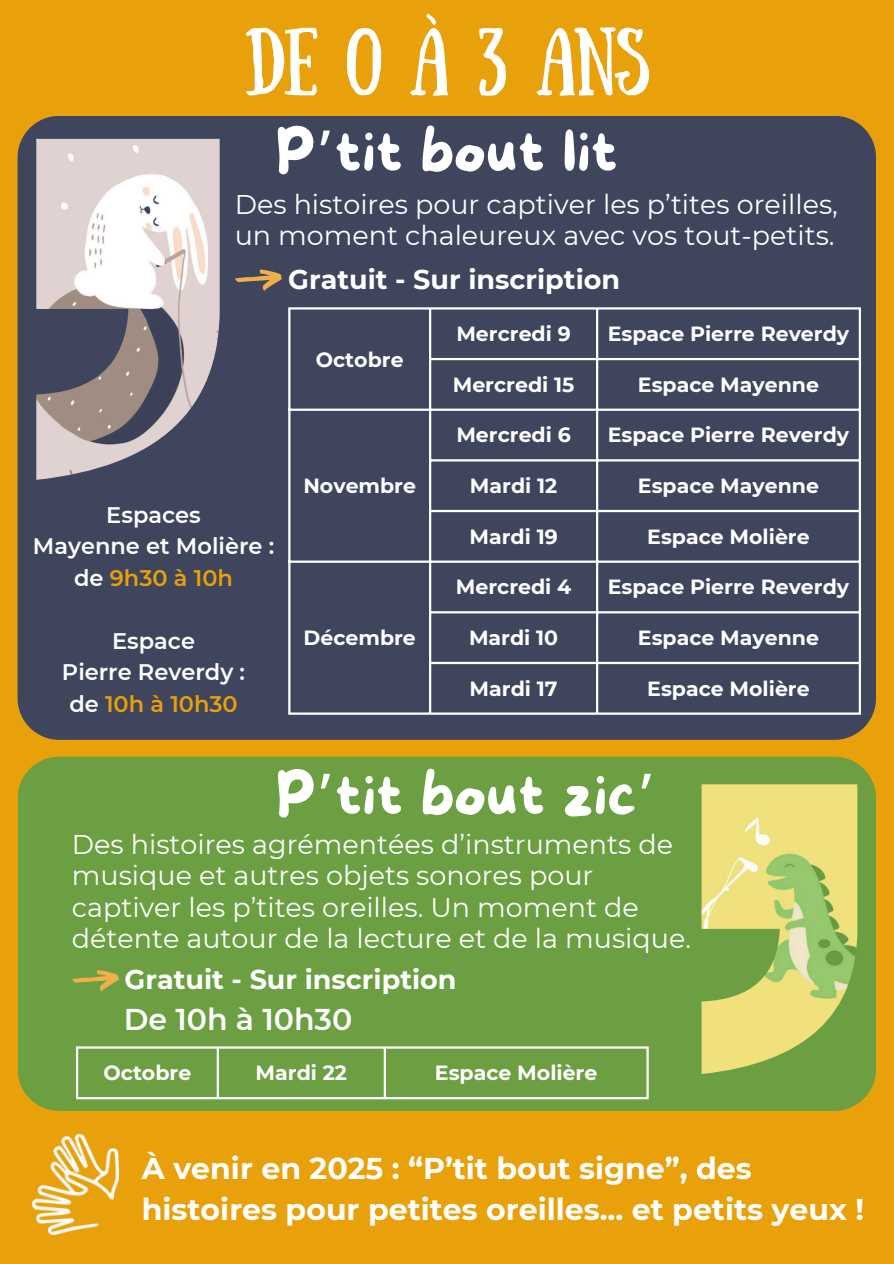
<style>
.page{position:relative;width:894px;height:1264px;background:#fff}
.page>*{position:absolute;margin:0;border:0;box-sizing:border-box;transform-origin:0 0}
.t1{font:67.5px "Sunday";letter-spacing:.42em;color:#fff}
.t2{font:60px "More Sugar";color:#fff}
.t3{font:700 30px/41.7px "Montserrat";color:#fff}
.t4{font:600 30px "Montserrat";color:#fff}
.t5{font:27px/31.5px "Montserrat";color:#fff}
.t6{font:700 27px "Montserrat";color:#fff}
.t7{font:600 22.5px "Montserrat";color:#fff}
.t8{font:600 22.5px "Montserrat";color:#e8a00b}
.t9{font:700 20.55px "Montserrat";color:#fff}
.s1{font-family:"Noto Sans Gurmukhi"}
.s2{color:#fff}
</style>
<div class="page">
<div style="left:0;top:0;width:893px;height:1263px;background:#e8a00b"></div>
<div style="left:18px;top:116px;width:857px;height:623px;background:#3f455c"></div>
<div style="left:18px;top:756px;width:857px;height:354px;background:#6b9f42"></div>
<img style="left:36px;top:139px;width:184px;height:341px">
<img style="left:33px;top:1134px;width:85px;height:100px">
<hr style="left:288px;top:309px;width:2px;height:403px;background:#fff">
<hr style="left:429px;top:309px;width:2px;height:403px;background:#fff">
<hr style="left:596px;top:309px;width:2px;height:403px;background:#fff">
<hr style="left:858px;top:309px;width:2px;height:403px;background:#fff">
<hr style="left:288px;top:307px;width:572px;height:2px;background:#fff">
<hr style="left:429px;top:358px;width:431px;height:2px;background:#fff">
<hr style="left:288px;top:408px;width:572px;height:3px;background:#fff">
<hr style="left:429px;top:459px;width:431px;height:2px;background:#fff">
<hr style="left:429px;top:510px;width:431px;height:2px;background:#fff">
<hr style="left:288px;top:560px;width:572px;height:3px;background:#fff">
<hr style="left:429px;top:611px;width:431px;height:2px;background:#fff">
<hr style="left:429px;top:662px;width:431px;height:2px;background:#fff">
<hr style="left:288px;top:712px;width:572px;height:2px;background:#fff">
<svg style="left:235px;top:269px;width:47px;height:22px"></svg>
<svg style="left:72px;top:970px;width:47px;height:21px"></svg>
<img style="left:701px;top:784px;width:156px;height:290px">
<hr style="left:76px;top:1048px;width:2px;height:49px;background:#fff">
<hr style="left:217px;top:1048px;width:2px;height:49px;background:#fff">
<hr style="left:383px;top:1048px;width:3px;height:49px;background:#fff">
<hr style="left:646px;top:1048px;width:2px;height:49px;background:#fff">
<hr style="left:76px;top:1046px;width:572px;height:2px;background:#fff">
<hr style="left:76px;top:1097px;width:572px;height:2px;background:#fff">
<p class="t1" style="left:244px;top:14px;width:406px">DE0À3ANS</p>
<p class="t2" style="left:275px;top:119px;width:344px">P<span class="s1">’</span>tit bout lit</p>
<p class="t5" style="left:235px;top:188px;width:604px">Des histoires pour captiver les p’tites oreilles, un moment chaleureux avec vos tout-petits.</p>
<p class="t6" style="left:288px;top:262px;width:333px">Gratuit - Sur inscription</p>
<h4 class="t9" style="left:316px;top:347px;width:89px">Octobre</h4>
<p class="t7" style="left:106px;top:501px;width:96px">Espaces</p>
<h2 class="t7" style="left:33px;top:532px;width:243px">Mayenne et Molière :</h2>
<p class="t8" style="left:74px;top:564px;width:160px"><span class="s2">de</span> 9h30 à 10h</p>
<h4 class="t7" style="left:112px;top:627px;width:84px">Espace</h4>
<h3 class="t7" style="left:62px;top:658px;width:184px">Pierre Reverdy :</h3>
<p class="t8" style="left:69px;top:690px;width:170px"><span class="s2">de</span> 10h à 10h30</p>
<p class="t9" style="left:303px;top:473px;width:114px">Novembre</p>
<p class="t9" style="left:303px;top:625px;width:114px">Décembre</p>
<p class="t9" style="left:456px;top:321px;width:116px">Mercredi 9</p>
<h3 class="t9" style="left:607px;top:321px;width:243px">Espace Pierre Reverdy</h3>
<p class="t9" style="left:452px;top:372px;width:123px">Mercredi 15</p>
<p class="t9" style="left:637px;top:372px;width:182px">Espace Mayenne</p>
<p class="t9" style="left:456px;top:422px;width:116px">Mercredi 6</p>
<p class="t9" style="left:607px;top:422px;width:243px">Espace Pierre Reverdy</p>
<p class="t9" style="left:470px;top:473px;width:89px">Mardi 12</p>
<p class="t9" style="left:637px;top:473px;width:182px">Espace Mayenne</p>
<p class="t9" style="left:469px;top:524px;width:90px">Mardi 19</p>
<p class="t9" style="left:647px;top:524px;width:164px">Espace Molière</p>
<p class="t9" style="left:455px;top:574px;width:117px">Mercredi 4</p>
<p class="t9" style="left:607px;top:574px;width:243px">Espace Pierre Reverdy</p>
<p class="t9" style="left:469px;top:625px;width:91px">Mardi 10</p>
<p class="t9" style="left:637px;top:625px;width:182px">Espace Mayenne</p>
<p class="t9" style="left:469px;top:675px;width:89px">Mardi 17</p>
<p class="t9" style="left:647px;top:675px;width:164px">Espace Molière</p>
<p class="t2" style="left:276px;top:762px;width:381px">P<span class="s1">’</span>tit bout zic<span class="s1">’</span></p>
<p class="t5" style="left:72px;top:828px;width:620px">Des histoires agrémentées d’instruments de musique et autres objets sonores pour captiver les p’tites oreilles. Un moment de détente autour de la lecture et de la musique.</p>
<p class="t6" style="left:125px;top:963px;width:333px">Gratuit - Sur inscription</p>
<p class="t4" style="left:124px;top:1000px;width:230px">De 10h à 10h30</p>
<h3 class="t9" style="left:103px;top:1060px;width:89px">Octobre</h3>
<p class="t9" style="left:255px;top:1060px;width:93px">Mardi 22</p>
<p class="t9" style="left:435px;top:1060px;width:164px">Espace Molière</p>
<p class="t3" style="left:142px;top:1147px;width:723px">À venir en 2025 : “P’tit bout signe”, des histoires pour petites oreilles... et petits yeux !</p>
</div>
